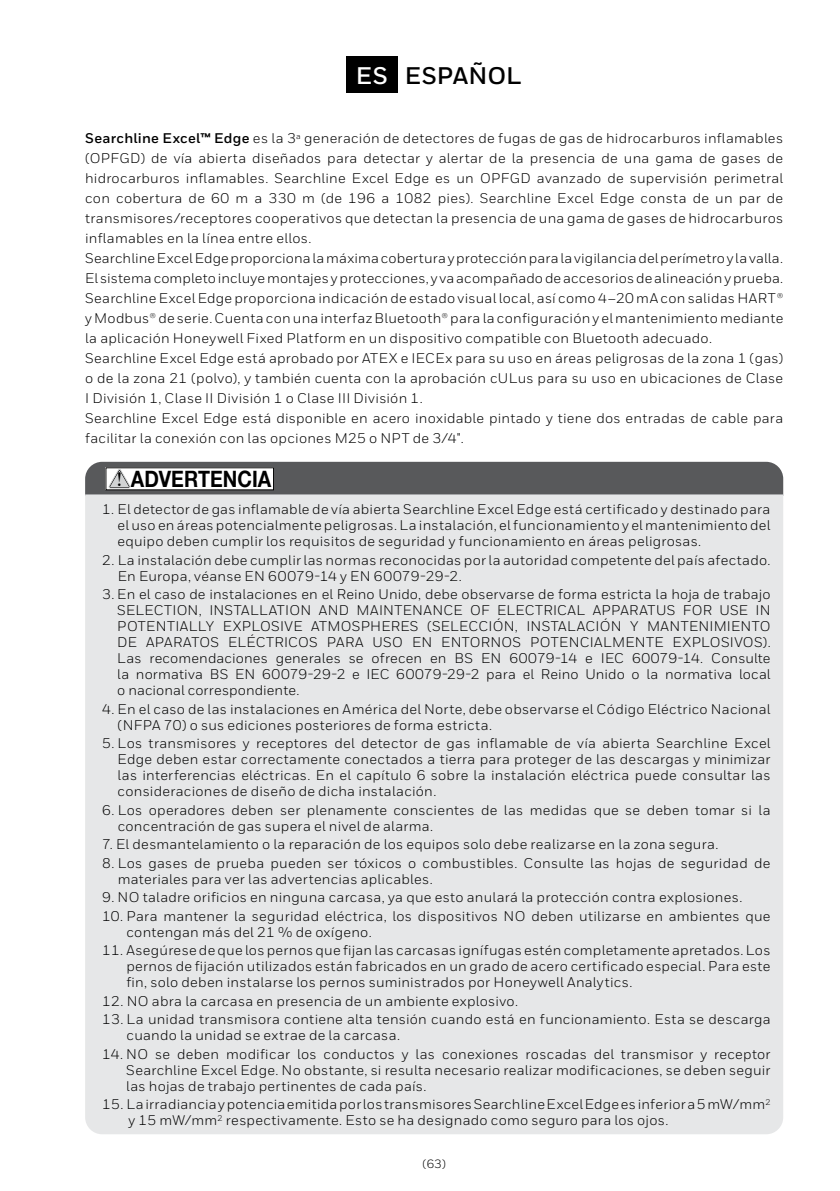
<style>
.page{position:relative;width:840px;height:1191px;background:#fff}
.page>*{position:absolute;margin:0;border:0;box-sizing:border-box;transform-origin:0 0}
.t1{font:700 24px "Honeywell Sans";letter-spacing:-.005em;color:#000}
.t2{font:700 22.6px "Helvetica Neue LT";color:#000;scale:.87 1}
.t3{font:14px/16px "Honeywell Sans";letter-spacing:.02em;color:#000}
.t4{font:12px "Honeywell Sans";color:#000}
.s1{color:#fff}
.s2{font-weight:700}
.s3{font-weight:800}
.s4{font-family:"Bask Old Face";font-weight:400;font-size:20.6px}
</style>
<div class="page">
<div style="left:346px;top:57px;width:51px;height:36px;background:#000"></div>
<svg style="left:85px;top:462px;width:697px;height:32px;background:#717273"></svg>
<div style="left:85px;top:494px;width:697px;height:640px;background:#e6e7e8"></div>
<h1 class="t1" style="left:355px;top:61px;width:167px"><span class="s1">ES</span> ESPAÑOL</h1>
<p class="t3" style="left:85px;top:128px;width:699px;line-height:20px"><span class="s2">Searchline Excel</span><span class="s3">™</span> <span class="s2">Edge</span> es la 3<sup>a</sup> generación de detectores de fugas de gas de hidrocarburos inflamables (OPFGD) de vía abierta diseñados para detectar y alertar de la presencia de una gama de gases de hidrocarburos inflamables. Searchline Excel Edge es un OPFGD avanzado de supervisión perimetral con cobertura de 60 m a 330 m (de 196 a 1082 pies). Searchline Excel Edge consta de un par de transmisores/receptores cooperativos que detectan la presencia de una gama de gases de hidrocarburos inflamables en la línea entre ellos.<br>Searchline Excel Edge proporciona la máxima cobertura y protección para la vigilancia del perímetro y la valla.<br>El sistema completo incluye montajes y protecciones, y va acompañado de accesorios de alineación y prueba.<br>Searchline Excel Edge proporciona indicación de estado visual local, así como 4–20 mA con salidas HART® y Modbus® de serie. Cuenta con una interfaz Bluetooth® para la configuración y el mantenimiento mediante la aplicación Honeywell Fixed Platform en un dispositivo compatible con Bluetooth adecuado.<br>Searchline Excel Edge está aprobado por ATEX e IECEx para su uso en áreas peligrosas de la zona 1 (gas) o de la zona 21 (polvo), y también cuenta con la aprobación cULus para su uso en ubicaciones de Clase I División 1, Clase II División 1 o Clase III División 1.<br>Searchline Excel Edge está disponible en acero inoxidable pintado y tiene dos entradas de cable para facilitar la conexión con las opciones M25 o NPT de 3/4".</p>
<h2 class="t2" style="left:117px;top:464px;width:179px"><span class="s4">!</span> ADVERTENCIA</h2>
<p class="t3" style="left:117px;top:501px;width:654px;text-align:justify;text-indent:-15px">1. El detector de gas inflamable de vía abierta Searchline Excel Edge está certificado y destinado para el uso en áreas potencialmente peligrosas. La instalación, el funcionamiento y el mantenimiento del equipo deben cumplir los requisitos de seguridad y funcionamiento en áreas peligrosas.</p>
<p class="t3" style="left:118px;top:552px;width:654px;text-indent:-16px">2. La instalación debe cumplir las normas reconocidas por la autoridad competente del país afectado.<br>En Europa, véanse EN 60079-14 y EN 60079-29-2.</p>
<p class="t3" style="left:117px;top:586px;width:654px;text-align:justify;text-indent:-15px">3. En el caso de instalaciones en el Reino Unido, debe observarse de forma estricta la hoja de trabajo SELECTION, INSTALLATION AND MAINTENANCE OF ELECTRICAL APPARATUS FOR USE IN POTENTIALLY EXPLOSIVE ATMOSPHERES (SELECCIÓN, INSTALACIÓN Y MANTENIMIENTO DE APARATOS ELÉCTRICOS PARA USO EN ENTORNOS POTENCIALMENTE EXPLOSIVOS).<br>Las recomendaciones generales se ofrecen en BS EN 60079-14 e IEC 60079-14. Consulte la normativa BS EN 60079-29-2 e IEC 60079-29-2 para el Reino Unido o la normativa local o nacional correspondiente.</p>
<p class="t3" style="left:118px;top:701px;width:654px;text-indent:-15px">4. En el caso de las instalaciones en América del Norte, debe observarse el Código Eléctrico Nacional (NFPA 70) o sus ediciones posteriores de forma estricta.</p>
<p class="t3" style="left:118px;top:735px;width:654px;text-align:justify;text-indent:-15px">5. Los transmisores y receptores del detector de gas inflamable de vía abierta Searchline Excel Edge deben estar correctamente conectados a tierra para proteger de las descargas y minimizar las interferencias eléctricas. En el capítulo 6 sobre la instalación eléctrica puede consultar las consideraciones de diseño de dicha instalación.</p>
<p class="t3" style="left:118px;top:802px;width:654px;text-indent:-16px">6. Los operadores deben ser plenamente conscientes de las medidas que se deben tomar si la concentración de gas supera el nivel de alarma.</p>
<p class="t3" style="left:102px;top:836px;width:617px">7. El desmantelamiento o la reparación de los equipos solo debe realizarse en la zona segura.</p>
<p class="t3" style="left:118px;top:855px;width:654px;text-indent:-16px">8. Los gases de prueba pueden ser tóxicos o combustibles. Consulte las hojas de seguridad de materiales para ver las advertencias aplicables.</p>
<p class="t3" style="left:102px;top:889px;width:641px">9. NO taladre orificios en ninguna carcasa, ya que esto anulará la protección contra explosiones.</p>
<p class="t3" style="left:126px;top:908px;width:645px;text-indent:-24px">10. Para mantener la seguridad eléctrica, los dispositivos NO deben utilizarse en ambientes que contengan más del 21 % de oxígeno.</p>
<p class="t3" style="left:126px;top:942px;width:645px;text-align:justify;text-indent:-24px">11. Asegúrese de que los pernos que fijan las carcasas ignífugas estén completamente apretados. Los pernos de fijación utilizados están fabricados en un grado de acero certificado especial. Para este fin, solo deben instalarse los pernos suministrados por Honeywell Analytics.</p>
<p class="t3" style="left:102px;top:993px;width:417px">12. NO abra la carcasa en presencia de un ambiente explosivo.</p>
<p class="t3" style="left:126px;top:1011px;width:645px;text-indent:-24px">13. La unidad transmisora contiene alta tensión cuando está en funcionamiento. Esta se descarga cuando la unidad se extrae de la carcasa.</p>
<p class="t3" style="left:126px;top:1046px;width:645px;text-align:justify;text-indent:-24px">14. NO se deben modificar los conductos y las conexiones roscadas del transmisor y receptor Searchline Excel Edge. No obstante, si resulta necesario realizar modificaciones, se deben seguir las hojas de trabajo pertinentes de cada país.</p>
<p class="t3" style="left:128px;top:1096px;width:643px;text-indent:-26px">15. La irradiancia y potencia emitida por los transmisores Searchline Excel Edge es inferior a 5mW/mm<sup>2 </sup>y 15 mW/mm<sup>2</sup> respectivamente. Esto se ha designado como seguro para los ojos.</p>
<p class="t4" style="left:422px;top:1156px;width:25px">(63)</p>
</div>
